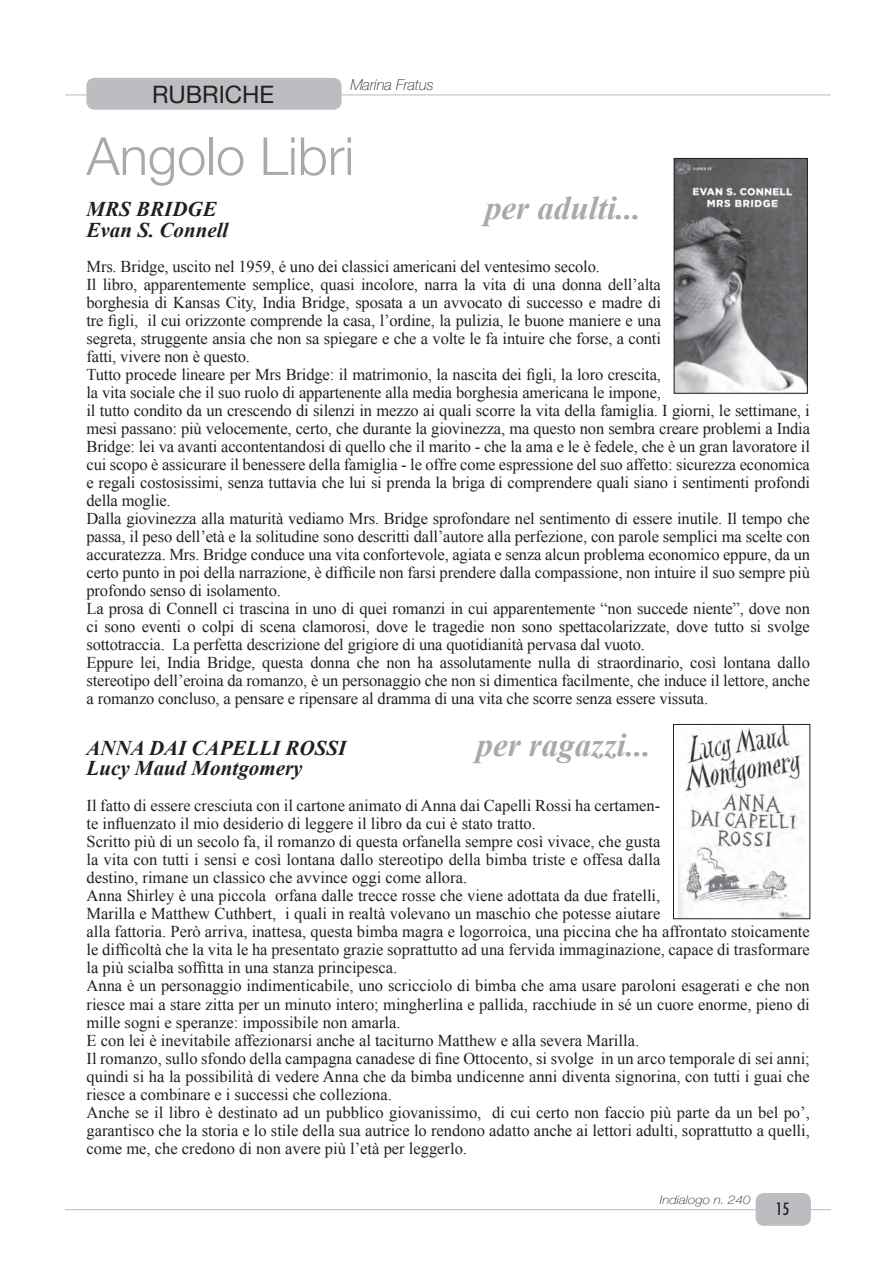
<style>
.page{position:relative;width:896px;height:1266px;background:#fff}
.page>*{position:absolute;margin:0;border:0;box-sizing:border-box;transform-origin:0 0}
.t1{font:300 52.5px "Helvetica Neue";color:#a8a9ad}
.t2{font:italic 700 33px "Times New Roman";color:#a8a9ad}
.t3{font:24px "Helvetica Neue";color:#231f20}
.t4{font:italic 700 21px/21px "Times New Roman";color:#231f20}
.t5{font:16.5px/18px "Times New Roman";letter-spacing:-.01em;color:#231f20}
.t6{font:condensed 16.5px "Futura";color:#231f20}
.t7{font:italic 100 15px "Helvetica Neue";color:#231f20}
.t8{font:italic 100 11.85px "Helvetica Neue";color:#231f20;scale:1.14 1}
</style>
<div class="page">
<hr style="left:65px;top:1208px;width:765px;height:2px;background:#bcbdc0">
<div style="left:755px;top:1192px;width:55px;height:33px;background:#bcbdc0;border-radius:9px"></div>
<hr style="left:65px;top:94px;width:765px;height:1px;background:#bcbdc0">
<div style="left:86px;top:78px;width:255px;height:32px;background:#bcbdc0;border-radius:9px"></div>
<img style="left:675px;top:160px;width:130px;height:231px">
<div style="left:673px;top:158px;width:134px;height:235px;border:1px solid #231f20"></div>
<img style="left:678px;top:726px;width:126px;height:191px">
<div style="left:673px;top:724px;width:137px;height:195px;border:1px solid #231f20"></div>
<h3 class="t3" style="left:152px;top:77px;width:124px">RUBRICHE</h3>
<p class="t7" style="left:350px;top:73px;width:85px">Marina Fratus</p>
<h1 class="t1" style="left:86px;top:114px;width:269px">Angolo Libri</h1>
<h2 class="t2" style="left:485px;top:185px;width:157px">per adulti...</h2>
<p class="t4" style="left:86px;top:198px;width:143px">MRS BRIDGE<br>Evan S. Connell</p>
<p class="t5" style="left:86px;top:257px;width:725px">Mrs. Bridge, uscito nel 1959, é uno dei classici americani del ventesimo secolo.<br>Il libro, apparentemente semplice, quasi incolore, narra la vita di una donna dell’alta<br>borghesia di Kansas City, India Bridge, sposata a un avvocato di successo e madre di<br>tre figli, il cui orizzonte comprende la casa, l’ordine, la pulizia, le buone maniere e una<br>segreta, struggente ansia che non sa spiegare e che a volte le fa intuire che forse, a conti<br>fatti, vivere non è questo.<br>Tutto procede lineare per Mrs Bridge: il matrimonio, la nascita dei figli, la loro crescita,<br>la vita sociale che il suo ruolo di appartenente alla media borghesia americana le impone,<br>il tutto condito da un crescendo di silenzi in mezzo ai quali scorre la vita della famiglia. I giorni, le settimane, i mesi passano: più velocemente, certo, che durante la giovinezza, ma questo non sembra creare problemi a India Bridge: lei va avanti accontentandosi di quello che il marito - che la ama e le è fedele, che è un gran lavoratore il cui scopo è assicurare il benessere della famiglia - le offre come espressione del suo affetto: sicurezza economica e regali costosissimi, senza tuttavia che lui si prenda la briga di comprendere quali siano i sentimenti profondi della moglie.<br>Dalla giovinezza alla maturità vediamo Mrs. Bridge sprofondare nel sentimento di essere inutile. Il tempo che passa, il peso dell’età e la solitudine sono descritti dall’autore alla perfezione, con parole semplici ma scelte con accuratezza. Mrs. Bridge conduce una vita confortevole, agiata e senza alcun problema economico eppure, da un certo punto in poi della narrazione, è difficile non farsi prendere dalla compassione, non intuire il suo sempre più profondo senso di isolamento.<br>La prosa di Connell ci trascina in uno di quei romanzi in cui apparentemente “non succede niente”, dove non ci sono eventi o colpi di scena clamorosi, dove le tragedie non sono spettacolarizzate, dove tutto si svolge sottotraccia. La perfetta descrizione del grigiore di una quotidianità pervasa dal vuoto.<br>Eppure lei, India Bridge, questa donna che non ha assolutamente nulla di straordinario, così lontana dallo stereotipo dell’eroina da romanzo, è un personaggio che non si dimentica facilmente, che induce il lettore, anche a romanzo concluso, a pensare e ripensare al dramma di una vita che scorre senza essere vissuta.</p>
<p class="t4" style="left:86px;top:736px;width:261px">ANNA DAI CAPELLI ROSSI</p>
<h2 class="t2" style="left:476px;top:722px;width:176px">per ragazzi...</h2>
<p class="t4" style="left:86px;top:757px;width:217px">Lucy Maud Montgomery</p>
<p class="t5" style="left:86px;top:796px;width:724px">Il fatto di essere cresciuta con il cartone animato di Anna dai Capelli Rossi ha certamen-<br>te influenzato il mio desiderio di leggere il libro da cui è stato tratto.<br>Scritto più di un secolo fa, il romanzo di questa orfanella sempre così vivace, che gusta<br>la vita con tutti i sensi e così lontana dallo stereotipo della bimba triste e offesa dalla<br>destino, rimane un classico che avvince oggi come allora.<br>Anna Shirley è una piccola orfana dalle trecce rosse che viene adottata da due fratelli,<br>Marilla e Matthew Cuthbert, i quali in realtà volevano un maschio che potesse aiutare<br>alla fattoria. Però arriva, inattesa, questa bimba magra e logorroica, una piccina che ha affrontato stoicamente le difficoltà che la vita le ha presentato grazie soprattutto ad una fervida immaginazione, capace di trasformare la più scialba soffitta in una stanza principesca.<br>Anna è un personaggio indimenticabile, uno scricciolo di bimba che ama usare paroloni esagerati e che non riesce mai a stare zitta per un minuto intero; mingherlina e pallida, racchiude in sé un cuore enorme, pieno di mille sogni e speranze: impossibile non amarla.<br>E con lei è inevitabile affezionarsi anche al taciturno Matthew e alla severa Marilla.<br>Il romanzo, sullo sfondo della campagna canadese di fine Ottocento, si svolge in un arco temporale di sei anni; quindi si ha la possibilità di vedere Anna che da bimba undicenne anni diventa signorina, con tutti i guai che riesce a combinare e i successi che colleziona.<br>Anche se il libro è destinato ad un pubblico giovanissimo, di cui certo non faccio più parte da un bel po’, garantisco che la storia e lo stile della sua autrice lo rendono adatto anche ai lettori adulti, soprattutto a quelli, come me, che credono di non avere più l’età per leggerlo.</p>
<p class="t8" style="left:659px;top:1190px;width:81px">Indialogo n. 240</p>
<p class="t6" style="left:775px;top:1198px;width:15px">15</p>
</div>
